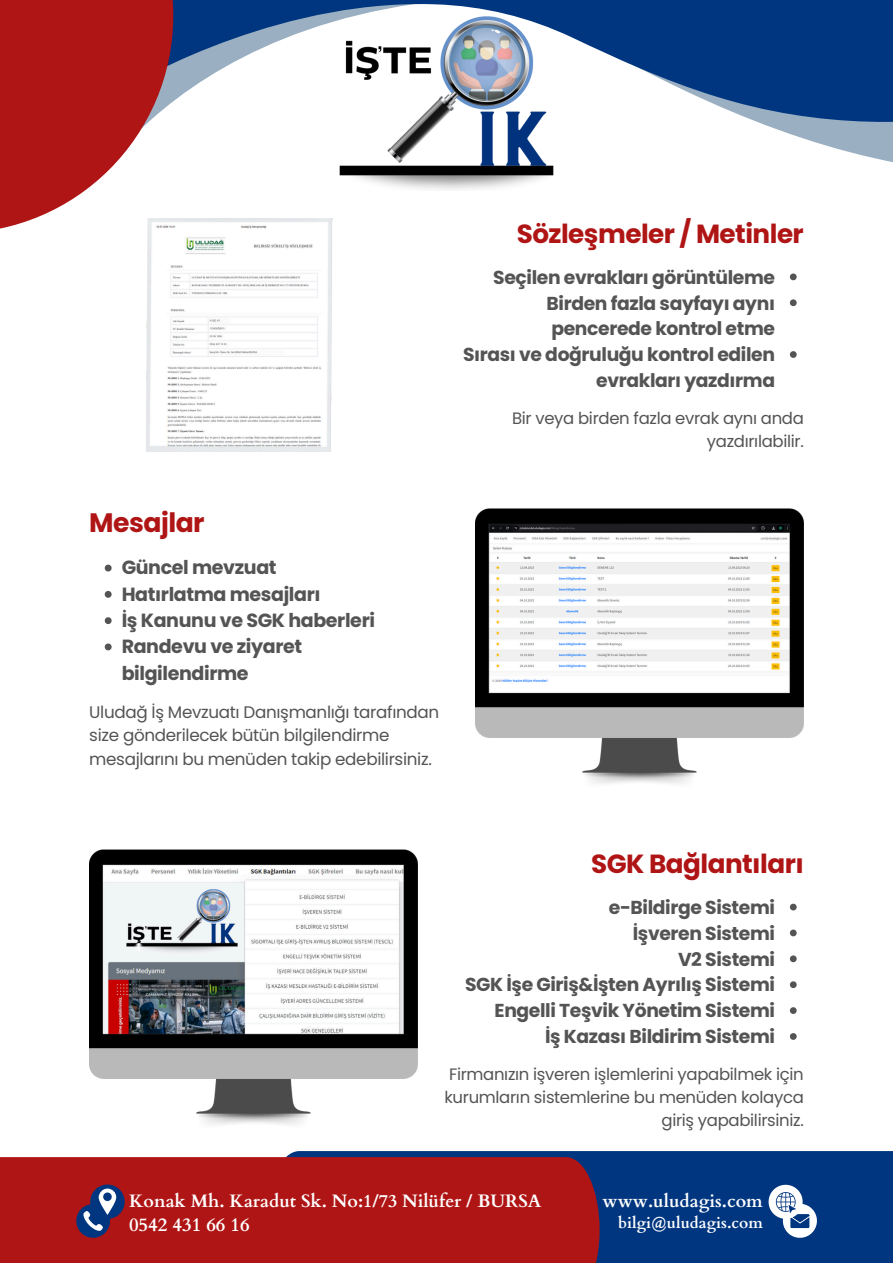
<style>
.page{position:relative;width:893px;height:1263px;background:#fff}
.page>*{position:absolute;margin:0;border:0;box-sizing:border-box;transform-origin:0 0}
.t1{font:700 26.7px "Poppins";letter-spacing:-.02em;color:#b01515}
.t2{font:700 26.25px "Poppins";letter-spacing:-.02em;color:#b01515}
.t3{font:700 19.05px/26.2px "Poppins";letter-spacing:-.02em;color:#545454}
.t4{font:700 18.75px/25.9px "Poppins";letter-spacing:-.02em;color:#545454;text-align:right}
.t5{font:700 18.75px "Cardo";color:#fff}
.t6{font:700 18px "Cardo";color:#fff}
.t7{font:16.73px/23.4px "Poppins";letter-spacing:-.02em;color:#545454}
.t8{font:16.5px/23.1px "Poppins";letter-spacing:-.02em;color:#545454;text-align:right}
.t9{font:700 15.75px "Cardo";color:#fff}
</style>
<div class="page">
<div style="left:286px;top:1151px;width:607px;height:112px;background:#003680"></div>
<div style="left:0;top:1157px;width:599px;height:106px;background:#b01515"></div>
<svg style="left:768px;top:1185px;width:48px;height:52px"></svg>
<svg style="left:76px;top:1204px;width:34px;height:34px"></svg>
<div style="left:90px;top:1184px;width:35px;height:35px;background:#003680;border-radius:50%"></div>
<svg style="left:99px;top:1188px;width:17px;height:27px"></svg>
<div style="left:103px;top:1192px;width:9px;height:9px;background:#003680;border-radius:50%"></div>
<svg style="left:779px;top:130px;width:114px;height:32px;fill:#9aafc1"></svg>
<svg style="left:173px;top:0;width:720px;height:130px;fill:#003680"></svg>
<svg style="left:0;top:0;width:173px;height:229px;fill:#b01515"></svg>
<img style="left:326px;top:15px;width:241px;height:175px">
<img style="left:146px;top:218px;width:187px;height:233px">
<img style="left:476px;top:508px;width:327px;height:276px">
<img style="left:89px;top:849px;width:328px;height:276px">
<svg style="left:790px;top:273px;width:6px;height:7px"></svg>
<svg style="left:790px;top:299px;width:6px;height:7px"></svg>
<svg style="left:790px;top:351px;width:6px;height:7px"></svg>
<svg style="left:105px;top:565px;width:7px;height:6px"></svg>
<svg style="left:105px;top:591px;width:7px;height:7px"></svg>
<svg style="left:105px;top:617px;width:7px;height:7px"></svg>
<svg style="left:105px;top:643px;width:7px;height:7px"></svg>
<svg style="left:790px;top:904px;width:6px;height:6px"></svg>
<svg style="left:790px;top:929px;width:6px;height:7px"></svg>
<svg style="left:790px;top:955px;width:6px;height:7px"></svg>
<svg style="left:790px;top:981px;width:6px;height:7px"></svg>
<svg style="left:790px;top:1007px;width:6px;height:7px"></svg>
<svg style="left:790px;top:1033px;width:6px;height:7px"></svg>
<p class="t2" style="left:517px;top:215px;width:289px">Sözleşmeler / Metinler</p>
<p class="t4" style="left:463px;top:264px;width:313px">Seçilen evrakları görüntüleme<br>Birden fazla sayfayı aynı pencerede kontrol etme<br>Sırası ve doğruluğu kontrol edilen evrakları yazdırma</p>
<p class="t1" style="left:89px;top:504px;width:117px">Mesajlar</p>
<p class="t3" style="left:122px;top:554px;width:156px">Güncel mevzuat</p>
<p class="t3" style="left:122px;top:581px;width:200px">Hatırlatma mesajları</p>
<p class="t3" style="left:122px;top:607px;width:255px">İş Kanunu ve SGK haberleri</p>
<p class="t3" style="left:122px;top:633px;width:182px">Randevu ve ziyaret bilgilendirme</p>
<h1 class="t7" style="left:89px;top:700px;width:351px">Uludağ İş Mevzuatı Danışmanlığı tarafından size gönderilecek bütün bilgilendirme mesajlarını bu menüden takip edebilirsiniz.</h1>
<p class="t8" style="left:512px;top:406px;width:293px">Bir veya birden fazla evrak aynı anda yazdırılabilir.</p>
<p class="t2" style="left:591px;top:845px;width:214px">SGK Bağlantıları</p>
<p class="t4" style="left:465px;top:894px;width:311px">e-Bildirge Sistemi<br>İşveren Sistemi<br>V2 Sistemi<br>SGK İşe Giriş&amp;İşten Ayrılış Sistemi<br>Engelli Teşvik Yönetim Sistemi<br>İş Kazası Bildirim Sistemi</p>
<p class="t8" style="left:444px;top:1062px;width:361px">Firmanızın işveren işlemlerini yapabilmek için kurumların sistemlerine bu menüden kolayca giriş yapabilirsiniz.</p>
<p class="t6" style="left:129px;top:1189px;width:414px">Konak Mh. Karadut Sk. No:1/73 Nilüfer / BURSA</p>
<p class="t5" style="left:129px;top:1212px;width:122px">0542 431 66 16</p>
<h1 class="t6" style="left:602px;top:1189px;width:162px">www.uludagis.com</h1>
<p class="t9" style="left:618px;top:1212px;width:146px">bilgi@uludagis.com</p>
</div>
